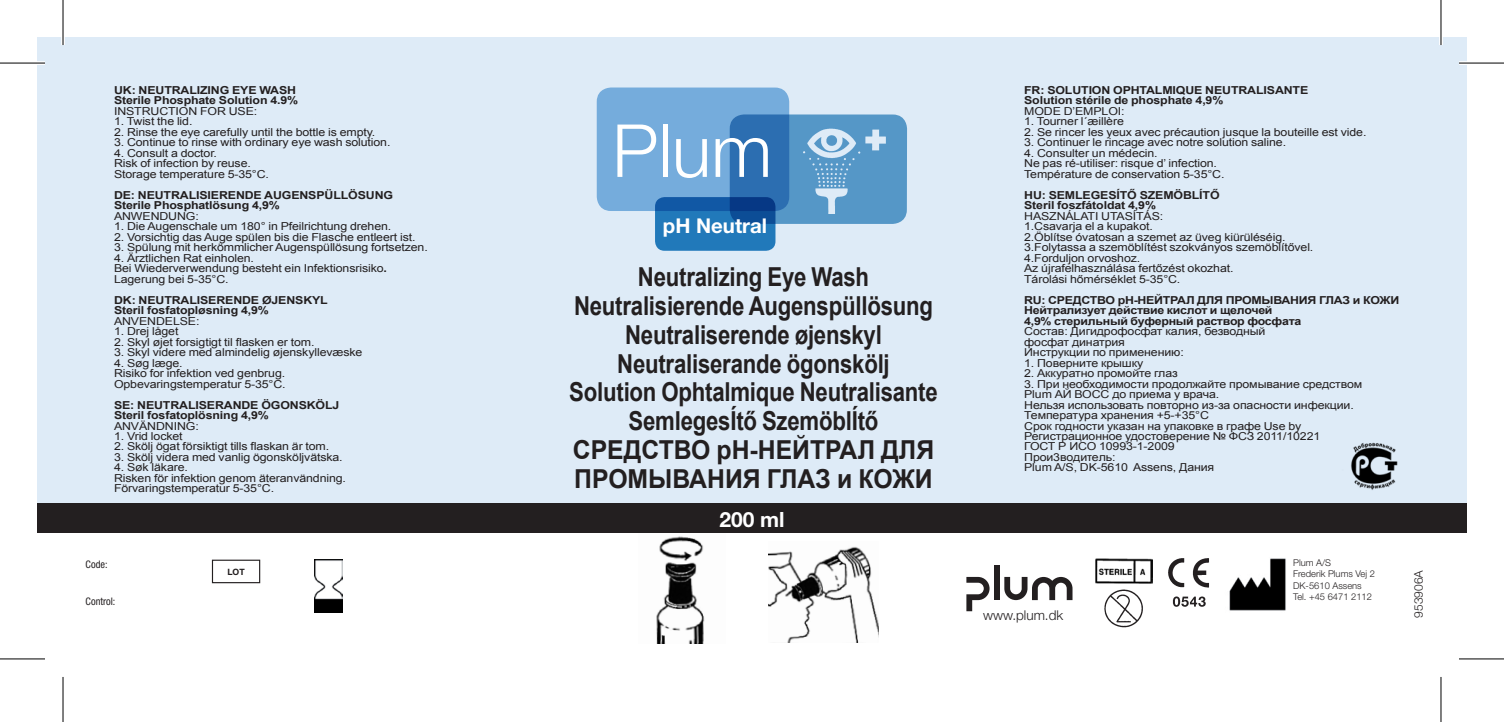
<style>
.page{position:relative;width:1504px;height:722px;background:#fff}
.page>*{position:absolute;margin:0;border:0;box-sizing:border-box;transform-origin:0 0}
.t1{font:300 73.2px "Helvetica Neue";color:#fff}
.t2{font:700 26.1px/28.8px "Arial";letter-spacing:-.01em;color:#231f20;text-align:center;scale:.85 1}
.t3{font:700 20.4px "Helvetica Neue";color:#fff}
.t4{font:300 13.5px "Helvetica Neue LT Std";color:#231f20}
.t5{font:300 12px "Helvetica Neue LT Std";color:#231f20}
.t6{font:11.1px/10.5px "Arial";letter-spacing:-.01em;color:#231f20;scale:1.13 1}
.t7{font:700 11.1px/10.5px "Arial";letter-spacing:-.01em;color:#231f20;scale:1.13 1}
.t8{font:condensed 10.5px "Helvetica Neue";color:#231f20}
.t9{font:300 9.3px/11.4px "Helvetica Neue LT Std";color:#231f20}
.t10{font:700 8.7px "Helvetica Neue LT Std";color:#231f20}
.s1{font-weight:700}
</style>
<div class="page">
<div style="left:37px;top:37px;width:1429px;height:466px;background:#deebf7"></div>
<div style="left:37px;top:503px;width:1429px;height:30px;background:#231f20"></div>
<div style="left:597px;top:87px;width:192px;height:124px;background:#75acdc;border-radius:14px"></div>
<svg style="left:655px;top:197px;width:120px;height:54px;background:#1e73b6"></svg>
<svg style="left:730px;top:114px;width:177px;height:110px;background:#3c7db8"></svg>
<img style="left:799px;top:125px;width:89px;height:88px">
<img style="left:656px;top:536px;width:49px;height:107px">
<img style="left:768px;top:546px;width:110px;height:95px">
<div style="left:994px;top:565px;width:6px;height:35px;background:#231f20"></div>
<svg style="left:966px;top:576px;width:23px;height:35px"></svg>
<svg style="left:1004px;top:576px;width:68px;height:24px"></svg>
<div style="left:212px;top:559px;width:48px;height:24px;border:1px solid #231f20"></div>
<img style="left:315px;top:559px;width:27px;height:53px">
<img style="left:1168px;top:558px;width:41px;height:49px">
<img style="left:1229px;top:558px;width:57px;height:53px">
<img style="left:1104px;top:589px;width:39px;height:38px">
<img style="left:1095px;top:558px;width:57px;height:25px">
<img style="left:1351px;top:442px;width:47px;height:48px">
<hr style="left:0;top:61px;width:45px;height:4px;background:#fff">
<hr style="left:1459px;top:61px;width:45px;height:4px;background:#fff">
<svg style="left:0;top:659px;width:45px;height:1px"></svg>
<svg style="left:1459px;top:659px;width:45px;height:1px"></svg>
<hr style="left:61px;top:0;width:4px;height:45px;background:#fff">
<svg style="left:1439px;top:0;width:4px;height:45px"></svg>
<svg style="left:1441px;top:677px;width:1px;height:44px"></svg>
<hr style="left:0;top:62px;width:45px;height:2px;background:#000">
<hr style="left:1459px;top:62px;width:45px;height:2px;background:#000">
<hr style="left:0;top:658px;width:45px;height:1px;background:#000">
<hr style="left:1459px;top:658px;width:45px;height:1px;background:#000">
<hr style="left:62px;top:0;width:2px;height:45px;background:#000">
<hr style="left:62px;top:676px;width:2px;height:45px;background:#000">
<hr style="left:1440px;top:0;width:1px;height:45px;background:#000">
<hr style="left:1440px;top:676px;width:1px;height:45px;background:#000">
<p class="t7" style="left:114px;top:85px;width:164px">UK: NEUTRALIZING EYE WASH<br>Sterile Phosphate Solution 4.9%</p>
<p class="t6" style="left:114px;top:106px;width:128px">INSTRUCTION FOR USE:</p>
<p class="t6" style="left:114px;top:116px;width:71px">1. Twist the lid.</p>
<p class="t6" style="left:114px;top:127px;width:233px">2. Rinse the eye carefully until the bottle is empty.</p>
<p class="t6" style="left:114px;top:137px;width:246px">3. Continue to rinse with ordinary eye wash solution.</p>
<p class="t6" style="left:114px;top:148px;width:139px">4. Consult a doctor.<br>Risk of infection by reuse.<br>Storage temperature 5-35°C.</p>
<p class="t7" style="left:114px;top:190px;width:248px">DE: NEUTRALISIERENDE AUGENSPÜLLÖSUNG<br>Sterile Phosphatlösung 4,9%</p>
<p class="t6" style="left:114px;top:211px;width:77px">ANWENDUNG:</p>
<p class="t6" style="left:114px;top:221px;width:247px">1. Die Augenschale um 180° in Pfeilrichtung drehen.</p>
<p class="t6" style="left:114px;top:232px;width:268px">2. Vorsichtig das Auge spülen bis die Flasche entleert ist.</p>
<p class="t6" style="left:114px;top:242px;width:279px">3. Spülung mit herkömmlicher Augenspüllösung fortsetzen.</p>
<p class="t6" style="left:114px;top:252px;width:243px">4. Ärztlichen Rat einholen.<br>Bei Wiederverwendung besteht ein Infektionsrisiko<span class="s1">.<br></span>Lagerung bei 5-35°C.</p>
<p class="t7" style="left:114px;top:295px;width:191px">DK: NEUTRALISERENDE ØJENSKYL<br>Steril fosfatopløsning 4,9%</p>
<p class="t6" style="left:114px;top:315px;width:77px">ANVENDELSE:</p>
<p class="t6" style="left:114px;top:326px;width:58px">1. Drej låget</p>
<p class="t6" style="left:114px;top:336px;width:179px">2. Skyl øjet forsigtigt til flasken er tom.</p>
<p class="t6" style="left:114px;top:347px;width:221px">3. Skyl videre med almindelig øjenskyllevæske</p>
<p class="t6" style="left:114px;top:357px;width:153px">4. Søg læge.<br>Risiko for infektion ved genbrug.<br>Opbevaringstemperatur 5-35°C.</p>
<p class="t7" style="left:114px;top:399px;width:201px">SE: NEUTRALISERANDE ÖGONSKÖLJ<br>Steril fosfatoplösning 4,9%</p>
<p class="t6" style="left:114px;top:420px;width:76px">ANVÄNDNING:</p>
<p class="t6" style="left:114px;top:431px;width:62px">1. Vrid locket</p>
<p class="t6" style="left:114px;top:441px;width:192px">2. Skölj ögat försiktigt tills flaskan är tom.</p>
<p class="t6" style="left:114px;top:451px;width:204px">3. Skölj videra med vanlig ögonsköljvätska.</p>
<p class="t6" style="left:114px;top:462px;width:207px">4. Søk läkare.<br>Risken för infektion genom äteranvändning.<br>Förvaringstemperatur 5-35°C.</p>
<p class="t8" style="left:86px;top:557px;width:23px">Code:</p>
<p class="t8" style="left:86px;top:595px;width:31px">Control:</p>
<p class="t10" style="left:227px;top:566px;width:19px">LOT</p>
<h1 class="t1" style="left:612px;top:106px;width:162px">Plum</h1>
<h3 class="t3" style="left:663px;top:213px;width:106px">pH Neutral</h3>
<h2 class="t2" style="left:569px;top:263px;width:435px">Neutralizing Eye Wash<br>Neutralisierende Augenspüllösung<br>Neutraliserende øjenskyl<br>Neutraliserande ögonskölj<br>Solution Ophtalmique Neutralisante<br>SemlegesÍtő SzemöblÍtő<br>СРЕДСТВО pH-НЕЙТРАЛ ДЛЯ<br>ПРОМЫВАНИЯ ГЛАЗ и КОЖИ</h2>
<p class="t7" style="left:1024px;top:85px;width:253px">FR: SOLUTION OPHTALMIQUE NEUTRALISANTE<br>Solution stérile de phosphate 4,9%</p>
<p class="t6" style="left:1024px;top:106px;width:90px">MODE D’EMPLOI:</p>
<p class="t6" style="left:1024px;top:116px;width:90px">1. Tourner l´æillère</p>
<p class="t6" style="left:1024px;top:127px;width:304px">2. Se rincer les yeux avec précaution jusque la bouteille est vide.</p>
<p class="t6" style="left:1024px;top:137px;width:233px">3. Continuer le rincage avec notre solution saline.</p>
<p class="t6" style="left:1024px;top:148px;width:179px">4. Consulter un médecin.<br>Ne pas ré-utiliser: risque d’ infection.<br>Température de conservation 5-35°C.</p>
<p class="t7" style="left:1024px;top:190px;width:174px">HU: SEMLEGESÍTŐ SZEMÖBLÍTŐ<br>Steril foszfátoldat 4,9%</p>
<p class="t6" style="left:1024px;top:211px;width:257px">HASZNÁLATI UTASÍTÁS:<br>1.Csavarja el a kupakot.<br>2.Öblítse óvatosan a szemet az üveg kiürüléséig.<br>3.Folytassa a szemöblítést szokványos szemöblítővel.<br>4.Forduljon orvoshoz.<br>Az újrafelhasználása fertőzést okozhat.<br>Tárolási hőmérséklet 5-35°C.</p>
<p class="t7" style="left:1024px;top:295px;width:333px">RU: СРЕДСТВО pH-НЕЙТРАЛ ДЛЯ ПРОМЫВАНИЯ ГЛАЗ и КОЖИ<br>Нейтрализует действие кислот и щелочей<br>4,9% стерильный буферный раствор фосфата</p>
<p class="t6" style="left:1024px;top:326px;width:215px">Состав: Дигидрофосфат калия, безводный фосфат динатрия<br>Инструкции по применению:</p>
<p class="t6" style="left:1024px;top:357px;width:107px">1. Поверните крышку</p>
<p class="t6" style="left:1024px;top:368px;width:137px">2. Аккуратно промойте глаз</p>
<p class="t6" style="left:1024px;top:378px;width:301px">3. При необходимости продолжайте промывание средством Plum АЙ ВОСС до приема у врача.<br>Нельзя использовать повторно из-за опасности инфекции.<br>Температура хранения +5-+35°С<br>Срок годности указан на упаковке в графе Use by Регистрационное удостоверение № ФСЗ 2011/10221<br>ГОСТ Р ИСО 10993-1-2009<br>Πpoи3вoдиτeль:<br>Plum A/S, DK-5610 Assens, Дaния</p>
<p class="t4" style="left:983px;top:606px;width:82px">www.plum.dk</p>
<p class="t9" style="left:1293px;top:556px;width:83px">Plum A/S<br>Frederik Plums Vej 2<br>DK-5610 Assens<br>Tel. +45 6471 2112</p>
<p class="t5" style="left:1411px;top:617px;width:49px;rotate:-90deg">953906A</p>
</div>
